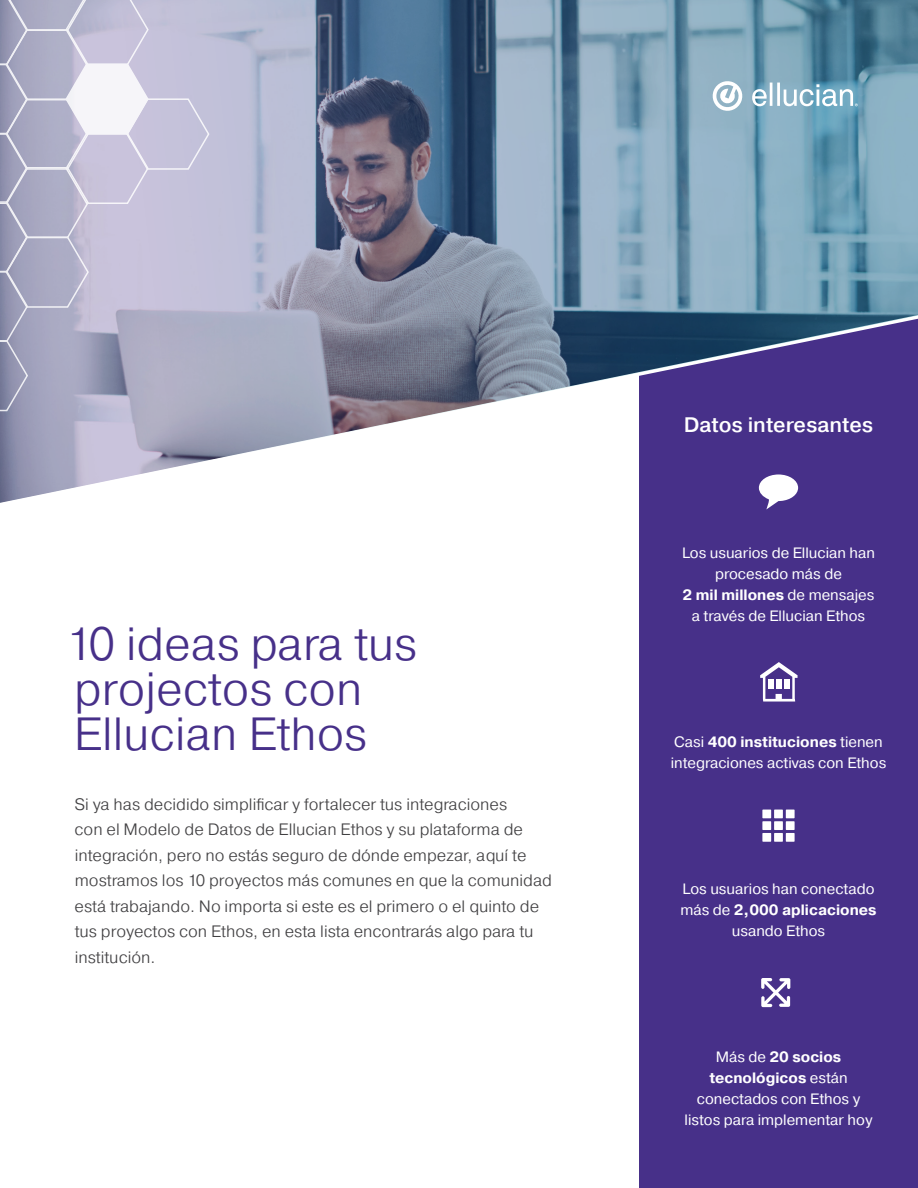
<style>
.page{position:relative;width:918px;height:1188px;background:#fff}
.page>*{position:absolute;margin:0;border:0;box-sizing:border-box;transform-origin:0 0}
.t1{font:300 46.5px/45px "Pragmatica";color:#473089}
.t2{font:500 21px "Pragmatica";color:#fff}
.t3{font:300 16.5px/25.5px "Pragmatica";color:#414042}
.t4{font:15px/21px "Pragmatica";color:#fff;text-align:center}
.s1{font-weight:700}
</style>
<div class="page">
<div style="left:639px;top:0;width:279px;height:1188px;background:#473089"></div>
<svg style="left:0;top:0;width:918px;height:503px"></svg>
<svg style="left:711px;top:79px;width:33px;height:34px"></svg>
<svg style="left:752px;top:83px;width:106px;height:23px;background:#9dc1d1"></svg>
<svg style="left:759px;top:474px;width:39px;height:36px"></svg>
<svg style="left:762px;top:810px;width:33px;height:32px"></svg>
<svg style="left:761px;top:978px;width:29px;height:29px"></svg>
<svg style="left:0;top:0;width:210px;height:413px;background:#b6b5cc"></svg>
<svg style="left:760px;top:662px;width:38px;height:40px"></svg>
<div style="left:769px;top:679px;width:5px;height:10px;background:#fff"></div>
<div style="left:776px;top:679px;width:5px;height:10px;background:#fff"></div>
<div style="left:784px;top:679px;width:5px;height:10px;background:#fff"></div>
<h1 class="t1" style="left:65px;top:620px;width:354px">10 ideas para tus projectos con<br>Ellucian Ethos</h1>
<p class="t3" style="left:74px;top:791px;width:479px">Si ya has decidido simplificar y fortalecer tus integraciones<br>con el Modelo de Datos de Ellucian Ethos y su plataforma de integración, pero no estás seguro de dónde empezar, aquí te mostramos los 10 proyectos más comunes en que la comunidad está trabajando. No importa si este es el primero o el quinto de tus proyectos con Ethos, en esta lista encontrarás algo para tu institución.</p>
<p class="t2" style="left:684px;top:411px;width:191px">Datos interesantes</p>
<p class="t4" style="left:682px;top:543px;width:194px">Los usuarios de Ellucian han procesado más de<br><span class="s1">2 mil millones</span> de mensajes a través de Ellucian Ethos</p>
<p class="t4" style="left:671px;top:732px;width:217px;text-align:left">Casi <span class="s1">400 instituciones</span> tienen integraciones activas con Ethos</p>
<p class="t4" style="left:680px;top:879px;width:198px">Los usuarios han conectado más de <span class="s1">2,000 aplicaciones </span>usando Ethos</p>
<p class="t4" style="left:685px;top:1047px;width:189px">Más de <span class="s1">20 socios tecnológicos</span> están conectados con Ethos y listos para implementar hoy</p>
</div>
